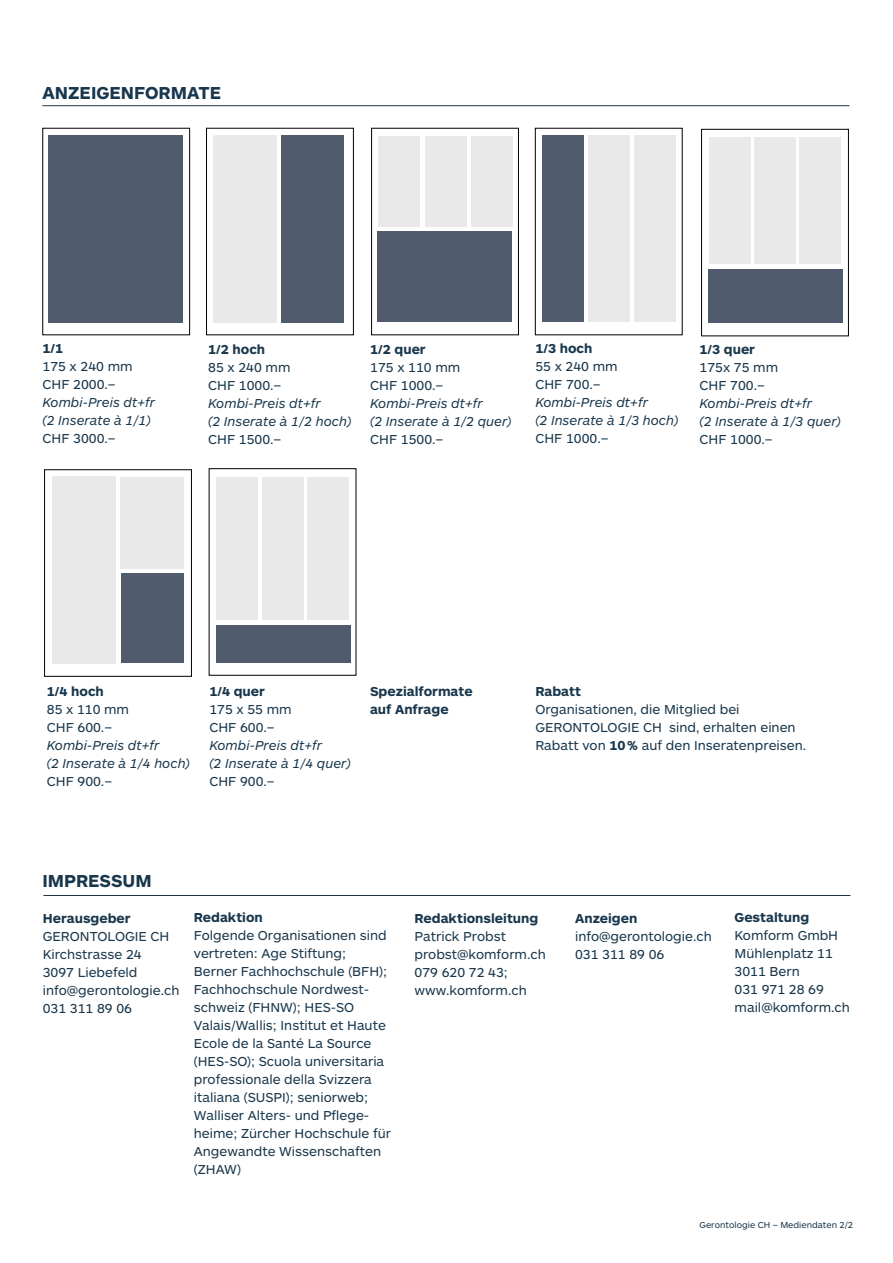
<style>
.page{position:relative;width:893px;height:1263px;background:#fff}
.page>*{position:absolute;margin:0;border:0;box-sizing:border-box;transform-origin:0 0}
.t1{font:700 18px "ARS Maquette Pro";color:#19374c}
.t2{font:13.5px/18px "ARS Maquette Pro";color:#19374c}
.t3{font:italic 13.5px/18px "ARS Maquette Pro";color:#19374c}
.t4{font:700 13.5px/18px "ARS Maquette Pro";color:#19374c}
.t5{font:9px "ARS Maquette Pro";color:#19374c}
.s1{font-weight:700}
</style>
<div class="page">
<hr style="left:43px;top:895px;width:807px;height:1px;background:#19374c">
<div style="left:206px;top:128px;width:148px;height:207px;border:1px solid #000"></div>
<div style="left:44px;top:469px;width:148px;height:207px;border:1px solid #000"></div>
<div style="left:701px;top:129px;width:148px;height:207px;border:1px solid #000"></div>
<div style="left:371px;top:128px;width:148px;height:207px;border:1px solid #000"></div>
<hr style="left:42px;top:105px;width:807px;height:1px;background:#19374c">
<div style="left:49px;top:135px;width:134px;height:187px;background:#505b6e"></div>
<div style="left:282px;top:135px;width:62px;height:187px;background:#505b6e"></div>
<div style="left:121px;top:574px;width:63px;height:89px;background:#505b6e"></div>
<div style="left:588px;top:136px;width:41px;height:186px;background:#e9e9e9"></div>
<div style="left:754px;top:137px;width:42px;height:126px;background:#e9e9e9"></div>
<div style="left:262px;top:477px;width:41px;height:142px;background:#e9e9e9"></div>
<div style="left:425px;top:136px;width:41px;height:90px;background:#e9e9e9"></div>
<div style="left:542px;top:136px;width:41px;height:186px;background:#505b6e"></div>
<div style="left:709px;top:137px;width:41px;height:126px;background:#e9e9e9"></div>
<div style="left:217px;top:477px;width:41px;height:142px;background:#e9e9e9"></div>
<div style="left:379px;top:136px;width:41px;height:90px;background:#e9e9e9"></div>
<div style="left:634px;top:136px;width:42px;height:186px;background:#e9e9e9"></div>
<div style="left:799px;top:137px;width:42px;height:126px;background:#e9e9e9"></div>
<div style="left:307px;top:477px;width:41px;height:142px;background:#e9e9e9"></div>
<div style="left:471px;top:136px;width:41px;height:90px;background:#e9e9e9"></div>
<div style="left:214px;top:135px;width:63px;height:187px;background:#e9e9e9"></div>
<div style="left:52px;top:476px;width:63px;height:188px;background:#e9e9e9"></div>
<div style="left:120px;top:477px;width:64px;height:92px;background:#e9e9e9"></div>
<div style="left:378px;top:232px;width:134px;height:90px;background:#505b6e"></div>
<div style="left:708px;top:269px;width:135px;height:54px;background:#505b6e"></div>
<div style="left:216px;top:625px;width:134px;height:38px;background:#505b6e"></div>
<h1 class="t1" style="left:43px;top:81px;width:180px">ANZEIGENFORMATE</h1>
<p class="t4" style="left:43px;top:338px;width:22px">1/1</p>
<p class="t2" style="left:43px;top:356px;width:92px">175 x 240 mm<br>CHF 2000.–</p>
<p class="t3" style="left:43px;top:392px;width:114px">Kombi-Preis dt+fr (2 Inserate à 1/1)</p>
<p class="t2" style="left:43px;top:428px;width:75px">CHF 3000.–</p>
<p class="t4" style="left:208px;top:339px;width:59px">1/2 hoch</p>
<p class="t2" style="left:208px;top:357px;width:84px">85 x 240 mm<br>CHF 1000.–</p>
<p class="t3" style="left:208px;top:393px;width:145px">Kombi-Preis dt+fr<br>(2 Inserate à 1/2 hoch)</p>
<p class="t2" style="left:208px;top:429px;width:75px">CHF 1500.–</p>
<p class="t4" style="left:370px;top:339px;width:57px">1/2 quer</p>
<p class="t2" style="left:370px;top:357px;width:92px">175 x 110 mm<br>CHF 1000.–</p>
<p class="t3" style="left:370px;top:393px;width:143px">Kombi-Preis dt+fr<br>(2 Inserate à 1/2 quer)</p>
<p class="t2" style="left:370px;top:429px;width:75px">CHF 1500.–</p>
<p class="t4" style="left:535px;top:339px;width:59px">1/3 hoch</p>
<p class="t2" style="left:535px;top:357px;width:84px">55 x 240 mm<br>CHF 700.–</p>
<p class="t3" style="left:535px;top:393px;width:145px">Kombi-Preis dt+fr<br>(2 Inserate à 1/3 hoch)</p>
<p class="t2" style="left:535px;top:429px;width:75px">CHF 1000.–</p>
<p class="t4" style="left:699px;top:340px;width:57px">1/3 quer</p>
<p class="t2" style="left:699px;top:358px;width:80px">175x 75 mm<br>CHF 700.–</p>
<p class="t3" style="left:699px;top:394px;width:143px">Kombi-Preis dt+fr<br>(2 Inserate à 1/3 quer)</p>
<p class="t2" style="left:699px;top:430px;width:75px">CHF 1000.–</p>
<p class="t4" style="left:47px;top:681px;width:59px">1/4 hoch</p>
<p class="t2" style="left:47px;top:699px;width:84px">85 x 110 mm<br>CHF 600.–</p>
<p class="t3" style="left:47px;top:735px;width:145px">Kombi-Preis dt+fr<br>(2 Inserate à 1/4 hoch)</p>
<p class="t2" style="left:47px;top:771px;width:67px">CHF 900.–</p>
<p class="t4" style="left:209px;top:681px;width:57px">1/4 quer</p>
<p class="t2" style="left:209px;top:699px;width:84px">175 x 55 mm<br>CHF 600.–</p>
<p class="t3" style="left:209px;top:735px;width:143px">Kombi-Preis dt+fr<br>(2 Inserate à 1/4 quer)</p>
<p class="t2" style="left:209px;top:771px;width:67px">CHF 900.–</p>
<p class="t4" style="left:370px;top:681px;width:104px">Spezialformate auf Anfrage</p>
<p class="t4" style="left:535px;top:681px;width:47px">Rabatt</p>
<p class="t2" style="left:535px;top:699px;width:272px">Organisationen, die Mitglied bei<br>GERONTOLOGIE CH sind, erhalten einen<br>Rabatt von <span class="s1">10%</span> auf den Inseratenpreisen.</p>
<h1 class="t1" style="left:43px;top:869px;width:111px">IMPRESSUM</h1>
<p class="t4" style="left:43px;top:909px;width:89px">Herausgeber</p>
<p class="t2" style="left:43px;top:927px;width:138px">GERONTOLOGIE CH<br>Kirchstrasse 24<br>3097 Liebefeld info@gerontologie.ch<br>031 311 89 06</p>
<p class="t4" style="left:194px;top:907px;width:70px">Redaktion</p>
<p class="t2" style="left:194px;top:925px;width:199px">Folgende Organisationen sind vertreten: Age Stiftung;<br>Berner Fachhochschule (BFH);<br>Fachhochschule Nordwest&shy;schweiz (FHNW); HES-SO<br>Valais/Wallis; Institut et Haute<br>Ecole de la Santé La Source (HES-SO); Scuola universitaria professionale della Svizzera italiana (SUSPI); seniorweb;<br>Walliser Alters- und Pflege&shy;heime; Zürcher Hochschule für<br>Angewandte Wissenschaften (ZHAW)</p>
<p class="t4" style="left:415px;top:909px;width:125px">Redaktionsleitung</p>
<p class="t2" style="left:415px;top:927px;width:133px">Patrick Probst probst@komform.ch<br>079 620 72 43; www.komform.ch</p>
<p class="t4" style="left:575px;top:909px;width:64px">Anzeigen</p>
<p class="t2" style="left:575px;top:927px;width:138px">info@gerontologie.ch<br>031 311 89 06</p>
<p class="t4" style="left:735px;top:907px;width:76px">Gestaltung</p>
<p class="t2" style="left:735px;top:925px;width:117px">Komform GmbH<br>Mühlenplatz 11<br>3011 Bern<br>031 971 28 69 mail@komform.ch</p>
<p class="t5" style="left:699px;top:1219px;width:155px">Gerontologie CH – Mediendaten 2/2</p>
</div>
